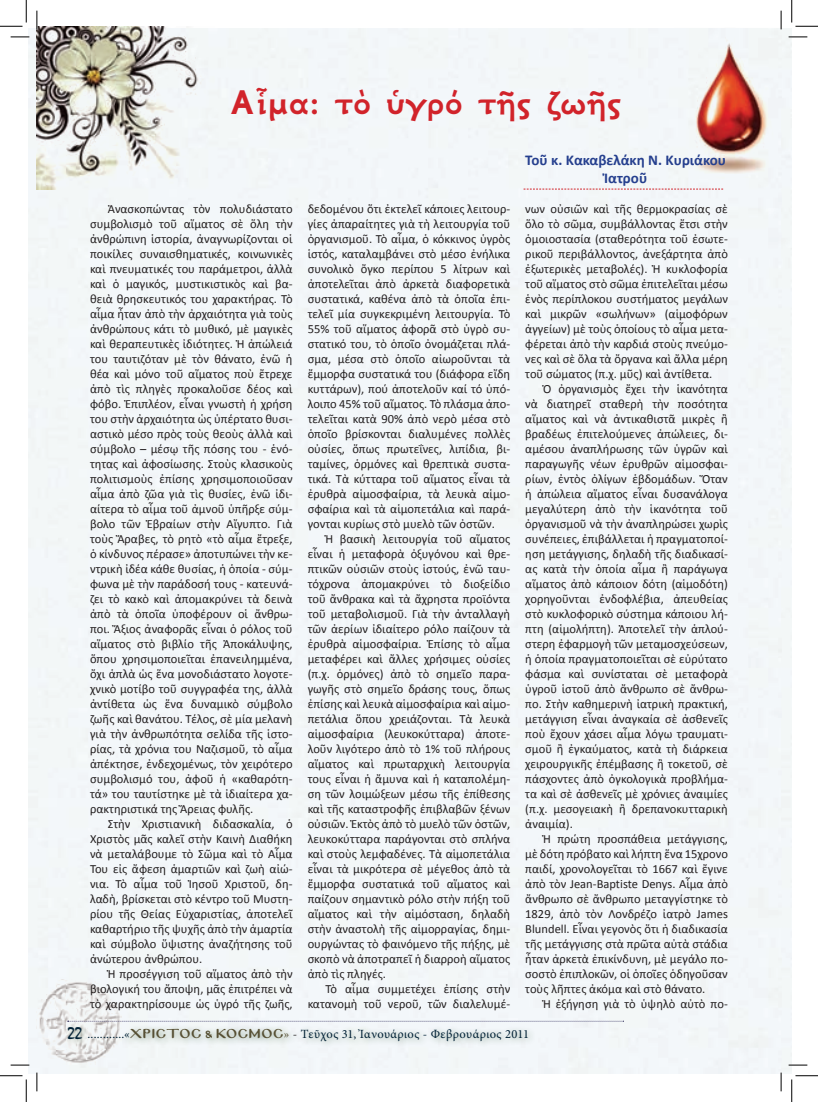
<style>
.page{position:relative;width:818px;height:1102px;background:#fff}
.page>*{position:absolute;margin:0;border:0;box-sizing:border-box;transform-origin:0 0}
.t1{font:700 37.5px "GFS Neohellenic";color:#d1232a}
.t2{font:700 15px "Calibri";color:#253f8e}
.t3{font:12.5px/15px "Calibri";color:#231f20;text-align:justify}
.t4{font:12.5px "Minion Pro";letter-spacing:.03em;color:#002035}
.s1{font-family:"Mistral";font-size:17.5px}
.s2{font-family:"Mg Byzantine UC Pol Normal";font-size:11.25px;color:#575034}
.s3{color:#575034}
.s4{color:#231f20}
</style>
<div class="page">
<div style="left:28px;top:28px;width:764px;height:1045px;background:#f3f7fa"></div>
<svg style="left:523px;top:189px;width:200px;height:1px"></svg>
<img style="left:675px;top:28px;width:106px;height:150px">
<img style="left:37px;top:27px;width:177px;height:162px">
<svg style="left:11px;top:36px;width:18px;height:2px"></svg>
<svg style="left:788px;top:36px;width:19px;height:2px"></svg>
<svg style="left:11px;top:1064px;width:18px;height:1px"></svg>
<svg style="left:788px;top:1064px;width:19px;height:1px"></svg>
<svg style="left:36px;top:11px;width:2px;height:18px"></svg>
<svg style="left:36px;top:1072px;width:2px;height:19px"></svg>
<svg style="left:780px;top:11px;width:2px;height:18px"></svg>
<svg style="left:780px;top:1072px;width:2px;height:19px"></svg>
<svg style="left:0;top:0;width:27px;height:27px"></svg>
<svg style="left:0;top:1075px;width:27px;height:26px"></svg>
<svg style="left:791px;top:0;width:27px;height:27px"></svg>
<svg style="left:791px;top:1075px;width:27px;height:26px"></svg>
<p class="t1" style="left:230px;top:73px;width:392px">Αἷμα: τὸ ὑγρό τῆς ζωῆς</p>
<p class="t2" style="left:525px;top:150px;width:202px">Τοῦ κ. Κακαβελάκη Ν. Κυριάκου</p>
<p class="t2" style="left:604px;top:168px;width:44px">Ἰατροῦ</p>
<p class="t3" style="left:90px;top:201px;width:204px;text-indent:18px">Ἀνασκοπώντας τὸν πολυδιάστατο συμβολισμὸ τοῦ αἵματος σὲ ὅλη τὴν ἀνθρώπινη ἱστορία, ἀναγνωρίζονται οἱ ποικίλες συναισθηματικές, κοινωνικὲς καὶ πνευματικές του παράμετροι, ἀλλὰ καὶ ὁ μαγικός, μυστικιστικὸς καὶ βα&shy;θειὰ θρησκευτικός του χαρακτήρας. Τὸ αἷμα ἦταν ἀπὸ τὴν ἀρχαιότητα γιὰ τοὺς ἀνθρώπους κάτι τὸ μυθικό, μὲ μαγικὲς καὶ θεραπευτικὲς ἰδιότητες. Ἡ ἀπώλειά του ταυτιζόταν μὲ τὸν θάνατο, ἐνῶ ἡ θέα καὶ μόνο τοῦ αἵματος ποὺ ἔτρεχε ἀπὸ τὶς πληγὲς προκαλοῦσε δέος καὶ φόβο. Ἐπιπλέον, εἶναι γνωστὴ ἡ χρήση του στὴν ἀρχαιότητα ὡς ὑπέρτατο θυσι&shy;αστικὸ μέσο πρὸς τοὺς θεοὺς ἀλλὰ καὶ σύμβολο – μέσῳ τῆς πόσης του - ἑνό&shy;τητας καὶ ἀφοσίωσης. Στοὺς κλασικοὺς πολιτισμοὺς ἐπίσης χρησιμοποιοῦσαν αἷμα ἀπὸ ζῶα γιὰ τὶς θυσίες, ἐνῶ ἰδι&shy;αίτερα τὸ αἷμα τοῦ ἀμνοῦ ὑπῆρξε σύμ&shy;βολο τῶν Ἑβραίων στὴν Αἴγυπτο. Γιὰ τοὺς Ἄραβες, τὸ ρητὸ «τὸ αἷμα ἔτρεξε, ὁ κίνδυνος πέρασε» ἀποτυπώνει τὴν κε&shy;ντρικὴ ἰδέα κάθε θυσίας, ἡ ὁποία - σύμ&shy;φωνα μὲ τὴν παράδοσή τους - κατευνά&shy;ζει τὸ κακὸ καὶ ἀπομακρύνει τὰ δεινὰ ἀπὸ τὰ ὁποῖα ὑποφέρουν οἱ ἄνθρω&shy;ποι. Ἄξιος ἀναφορᾶς εἶναι ὁ ρόλος τοῦ αἵματος στὸ βιβλίο τῆς Ἀποκάλυψης, ὅπου χρησιμοποιεῖται ἐπανειλημμένα, ὄχι ἁπλὰ ὡς ἕνα μονοδιάστατο λογοτε&shy;χνικὸ μοτίβο τοῦ συγγραφέα της, ἀλλὰ ἀντίθετα ὡς ἕνα δυναμικὸ σύμβολο ζωῆς καὶ θανάτου. Τέλος, σὲ μία μελανὴ γιὰ τὴν ἀνθρωπότητα σελίδα τῆς ἱστο&shy;ρίας, τὰ χρόνια του Ναζισμοῦ, τὸ αἷμα ἀπέκτησε, ἐνδεχομένως, τὸν χειρότερο συμβολισμό του, ἀφοῦ ἡ «καθαρότη&shy;τά» του ταυτίστηκε μὲ τὰ ἰδιαίτερα χα&shy;ρακτηριστικά της Ἄρειας φυλῆς.</p>
<p class="t3" style="left:90px;top:816px;width:204px;text-indent:18px">Στὴν Χριστιανικὴ διδασκαλία, ὁ Χριστὸς μᾶς καλεῖ στὴν Καινὴ Διαθήκη νὰ μεταλάβουμε τὸ Σῶμα καὶ τὸ Αἷμα Του εἰς ἄφεση ἁμαρτιῶν καὶ ζωὴ αἰώ&shy;νια. Τὸ αἷμα τοῦ Ἰησοῦ Χριστοῦ, δη&shy;λαδὴ, βρίσκεται στὸ κέντρο τοῦ Μυστη&shy;ρίου τῆς Θείας Εὐχαριστίας, ἀποτελεῖ καθαρτήριο τῆς ψυχῆς ἀπὸ τὴν ἁμαρτία καὶ σύμβολο ὕψιστης ἀναζήτησης τοῦ ἀνώτερου ἀνθρώπου.</p>
<p class="t3" style="left:90px;top:966px;width:204px;text-indent:18px">Ἡ προσέγγιση τοῦ αἵματος ἀπὸ τὴν βιολογική του ἄποψη, μᾶς ἐπιτρέπει νὰ τὸ χαρακτηρίσουμε ὡς ὑγρό τῆς ζωῆς,</p>
<p class="t3" style="left:308px;top:201px;width:204px">δεδομένου ὅτι ἐκτελεῖ κάποιες λειτουρ&shy;γίες ἀπαραίτητες γιὰ τὴ λειτουργία τοῦ ὀργανισμοῦ. Τὸ αἷμα, ὁ κόκκινος ὑγρὸς ἱστός, καταλαμβάνει στὸ μέσο ἐνήλικα συνολικὸ ὄγκο περίπου 5 λίτρων καὶ ἀποτελεῖται ἀπὸ ἀρκετὰ διαφορετικὰ συστατικά, καθένα ἀπὸ τὰ ὁποῖα ἐπι&shy;τελεῖ μία συγκεκριμένη λειτουργία. Τὸ 55% τοῦ αἵματος ἀφορᾶ στὸ ὑγρὸ συ&shy;στατικό του, τὸ ὁποῖο ὀνομάζεται πλά&shy;σμα, μέσα στὸ ὁποῖο αἰωροῦνται τὰ ἔμμορφα συστατικά του (διάφορα εἴδη κυττάρων), πού ἀποτελοῦν καί τό ὑπό&shy;λοιπο 45% τοῦ αἵματος. Τὸ πλάσμα ἀπο&shy;τελεῖται κατὰ 90% ἀπὸ νερὸ μέσα στὸ ὁποῖο βρίσκονται διαλυμένες πολλὲς οὐσίες, ὅπως πρωτεΐνες, λιπίδια, βι&shy;ταμίνες, ὁρμόνες καὶ θρεπτικὰ συστα&shy;τικά. Τὰ κύτταρα τοῦ αἵματος εἶναι τὰ ἐρυθρὰ αἱμοσφαίρια, τὰ λευκὰ αἱμο&shy;σφαίρια καὶ τὰ αἱμοπετάλια καὶ παρά&shy;γονται κυρίως στὸ μυελὸ τῶν ὀστῶν.</p>
<p class="t3" style="left:308px;top:531px;width:204px;text-indent:18px">Ἡ βασικὴ λειτουργία τοῦ αἵματος εἶναι ἡ μεταφορὰ ὀξυγόνου καὶ θρε&shy;πτικῶν οὐσιῶν στοὺς ἱστούς, ἐνῶ ταυ&shy;τόχρονα ἀπομακρύνει τὸ διοξείδιο τοῦ ἄνθρακα καὶ τὰ ἄχρηστα προϊόντα τοῦ μεταβολισμοῦ. Γιὰ τὴν ἀνταλλαγὴ τῶν ἀερίων ἰδιαίτερο ρόλο παίζουν τὰ ἐρυθρὰ αἱμοσφαίρια. Ἐπίσης τὸ αἷμα μεταφέρει καὶ ἄλλες χρήσιμες οὐσίες (π.χ. ὁρμόνες) ἀπὸ τὸ σημεῖο παρα&shy;γωγῆς στὸ σημεῖο δράσης τους, ὅπως ἐπίσης καὶ λευκὰ αἱμοσφαίρια καὶ αἱμο&shy;πετάλια ὅπου χρειάζονται. Τὰ λευκὰ αἱμοσφαίρια (λευκοκύτταρα) ἀποτε&shy;λοῦν λιγότερο ἀπὸ τὸ 1% τοῦ πλήρους αἵματος καὶ πρωταρχικὴ λειτουργία τους εἶναι ἡ ἄμυνα καὶ ἡ καταπολέμη&shy;ση τῶν λοιμώξεων μέσω τῆς ἐπίθεσης καὶ τῆς καταστροφῆς ἐπιβλαβῶν ξένων οὐσιῶν. Ἐκτὸς ἀπὸ τὸ μυελὸ τῶν ὀστῶν, λευκοκύτταρα παράγονται στὸ σπλήνα καὶ στοὺς λεμφαδένες. Τὰ αἱμοπετάλια εἶναι τὰ μικρότερα σὲ μέγεθος ἀπὸ τὰ ἔμμορφα συστατικά τοῦ αἵματος καὶ παίζουν σημαντικὸ ρόλο στὴν πήξη τοῦ αἵματος καὶ τὴν αἱμόσταση, δηλαδὴ στὴν ἀναστολὴ τῆς αἱμορραγίας, δημι&shy;ουργώντας τὸ φαινόμενο τῆς πήξης, μὲ σκοπὸ νὰ ἀποτραπεῖ ἡ διαρροὴ αἵματος ἀπὸ τὶς πληγές.</p>
<p class="t3" style="left:308px;top:981px;width:204px;text-align:right">Τὸ αἷμα συμμετέχει ἐπίσης στὴν κατανομὴ τοῦ νεροῦ, τῶν διαλελυμέ-</p>
<p class="t3" style="left:525px;top:201px;width:204px">νων οὐσιῶν καὶ τῆς θερμοκρασίας σὲ ὅλο τὸ σῶμα, συμβάλλοντας ἔτσι στὴν ὁμοιοστασία (σταθερότητα τοῦ ἐσωτε&shy;ρικοῦ περιβάλλοντος, ἀνεξάρτητα ἀπὸ ἐξωτερικὲς μεταβολές). Ἡ κυκλοφορία τοῦ αἵματος στὸ σῶμα ἐπιτελεῖται μέσω ἑνὸς περίπλοκου συστήματος μεγάλων καὶ μικρῶν «σωλήνων» (αἱμοφόρων ἀγγείων) μὲ τοὺς ὁποίους τὸ αἷμα μετα&shy;φέρεται ἀπὸ τὴν καρδιά στοὺς πνεύμο&shy;νες καὶ σὲ ὅλα τὰ ὄργανα καὶ ἄλλα μέρη τοῦ σώματος (π.χ. μῦς) καὶ ἀντίθετα.</p>
<p class="t3" style="left:525px;top:381px;width:204px;text-indent:18px">Ὁ ὀργανισμὸς ἔχει τὴν ἱκανότητα νὰ διατηρεῖ σταθερὴ τὴν ποσότητα αἵματος καὶ νὰ ἀντικαθιστᾶ μικρὲς ἢ βραδέως ἐπιτελούμενες ἀπώλειες, δι&shy;αμέσου ἀναπλήρωσης τῶν ὑγρῶν καὶ παραγωγῆς νέων ἐρυθρῶν αἱμοσφαι&shy;ρίων, ἐντὸς ὀλίγων ἑβδομάδων. Ὅταν ἡ ἀπώλεια αἵματος εἶναι δυσανάλογα μεγαλύτερη ἀπὸ τὴν ἱκανότητα τοῦ ὀργανισμοῦ νὰ τὴν ἀναπληρώσει χωρὶς συνέπειες, ἐπιβάλλεται ἡ πραγματοποί&shy;ηση μετάγγισης, δηλαδὴ τῆς διαδικασί&shy;ας κατὰ τὴν ὁποία αἷμα ἢ παράγωγα αἵματος ἀπὸ κάποιον δότη (αἱμοδότη) χορηγοῦνται ἐνδοφλέβια, ἀπευθείας στὸ κυκλοφορικὸ σύστημα κάποιου λή&shy;πτη (αἱμολήπτη). Ἀποτελεῖ τὴν ἁπλού&shy;στερη ἐφαρμογὴ τῶν μεταμοσχεύσεων, ἡ ὁποία πραγματοποιεῖται σὲ εὐρύτατο φάσμα καὶ συνίσταται σὲ μεταφορὰ ὑγροῦ ἱστοῦ ἀπὸ ἄνθρωπο σὲ ἄνθρω&shy;πο. Στὴν καθημερινὴ ἰατρικὴ πρακτική, μετάγγιση εἶναι ἀναγκαία σὲ ἀσθενεῖς ποὺ ἔχουν χάσει αἷμα λόγω τραυματι&shy;σμοῦ ἢ ἐγκαύματος, κατὰ τὴ διάρκεια χειρουργικῆς ἐπέμβασης ἢ τοκετοῦ, σὲ πάσχοντες ἀπὸ ὀγκολογικὰ προβλήμα&shy;τα καὶ σὲ ἀσθενεῖς μὲ χρόνιες ἀναιμίες (π.χ. μεσογειακὴ ἢ δρεπανοκυτταρικὴ ἀναιμία).</p>
<p class="t3" style="left:525px;top:831px;width:204px;text-indent:18px">Ἡ πρώτη προσπάθεια μετάγγισης, μὲ δότη πρόβατο καὶ λήπτη ἕνα 15χρονο παιδί, χρονολογεῖται τὸ 1667 καὶ ἔγινε ἀπὸ τὸν Jean-Baptiste Denys. Αἷμα ἀπὸ ἄνθρωπο σὲ ἄνθρωπο μεταγγίστηκε τὸ 1829, ἀπὸ τὸν Λονδρέζο ἰατρὸ James Blundell. Εἶναι γεγονὸς ὅτι ἡ διαδικασία τῆς μετάγγισης στὰ πρῶτα αὐτὰ στάδια ἦταν ἀρκετὰ ἐπικίνδυνη, μὲ μεγάλο πο&shy;σοστὸ ἐπιπλοκῶν, οἱ ὁποῖες ὁδηγοῦσαν τοὺς λῆπτες ἀκόμα καὶ στὸ θάνατο.</p>
<p class="t3" style="left:543px;top:996px;width:186px">Ἡ ἐξήγηση γιὰ τὸ ὑψηλὸ αὐτὸ πο-</p>
<p class="t4" style="left:68px;top:1025px;width:463px"><span class="s1">22</span> ............«<span class="s2">ΧΡΙΣΤΟΣ &amp; ΚΟΣΜΟΣ</span><span class="s3">»</span> <span class="s4">-</span> Τεῦχος 31, Ἰανουάριος - Φεβρουάριος 2011</p>
</div>
